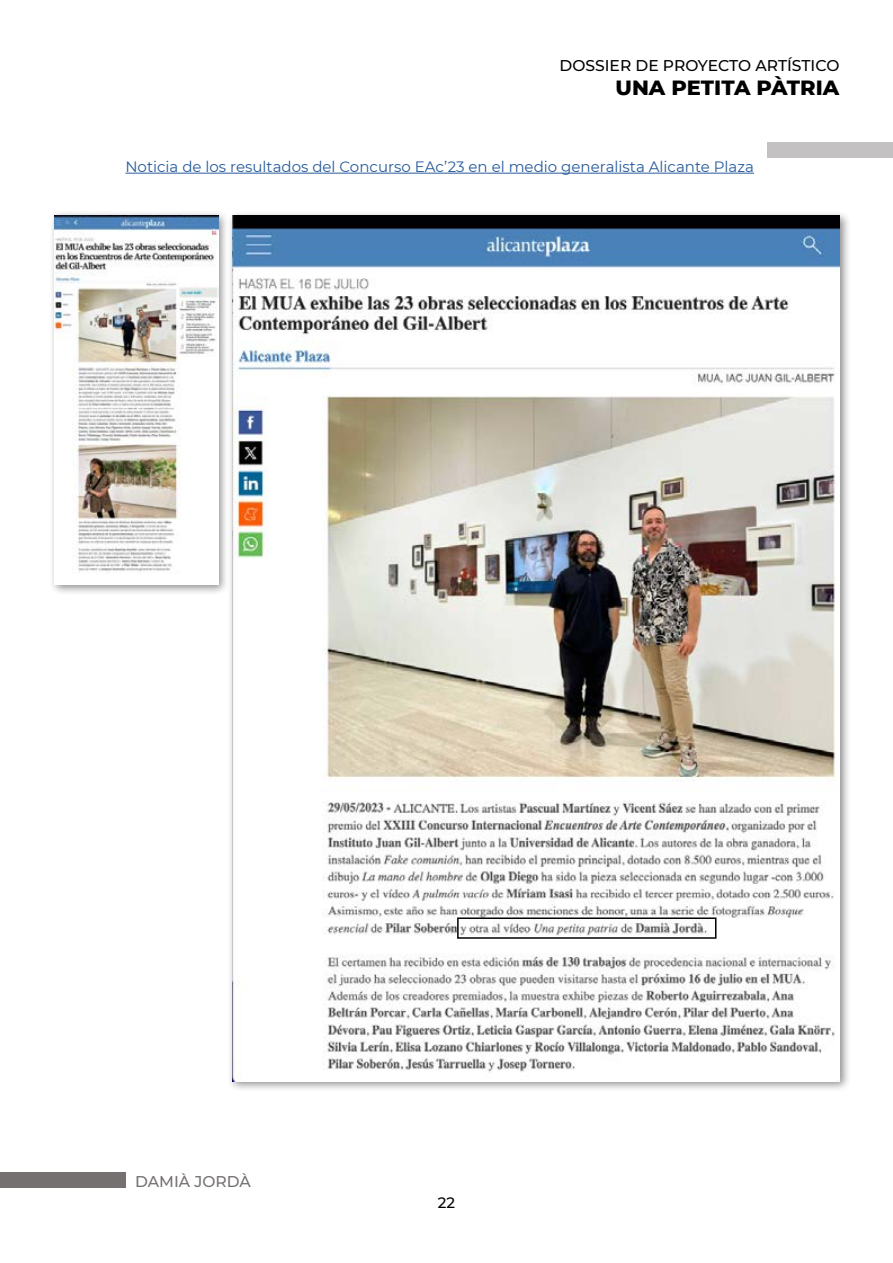
<style>
.page{position:relative;width:893px;height:1263px;background:#fff}
.page>*{position:absolute;margin:0;border:0;box-sizing:border-box;transform-origin:0 0}
.t1{font:800 21px "Montserrat";color:#000}
.t2{font:500 15.6px "Montserrat";color:#000}
.t3{font:500 15.6px "Montserrat";color:#767171}
.t4{font:15px "Montserrat";color:#275b9b}
.t5{font:500 15px "Montserrat";color:#000}
</style>
<div class="page">
<div style="left:0;top:1172px;width:125px;height:15px;background:#767171"></div>
<div style="left:767px;top:142px;width:126px;height:15px;background:#c3c1c1"></div>
<hr style="left:125px;top:173px;width:629px;height:1px;background:#275b9b">
<div style="left:227px;top:211px;width:623px;height:881px;background:#000;opacity:.45"></div>
<img style="left:232px;top:215px;width:607px;height:866px">
<div style="left:49px;top:210px;width:180px;height:386px;background:#000;opacity:.45"></div>
<img style="left:54px;top:215px;width:164px;height:370px">
<div style="left:457px;top:917px;width:259px;height:22px;border:2px solid #000"></div>
<p class="t2" style="left:560px;top:55px;width:281px">DOSSIER DE PROYECTO ARTÍSTICO</p>
<h1 class="t1" style="left:615px;top:72px;width:225px">UNA PETITA PÀTRIA</h1>
<p class="t4" style="left:125px;top:156px;width:630px">Noticia de los resultados del Concurso EAc’23 en el medio generalista Alicante Plaza</p>
<p class="t3" style="left:135px;top:1171px;width:117px">DAMIÀ JORDÀ</p>
<p class="t5" style="left:438px;top:1193px;width:19px">22</p>
</div>
